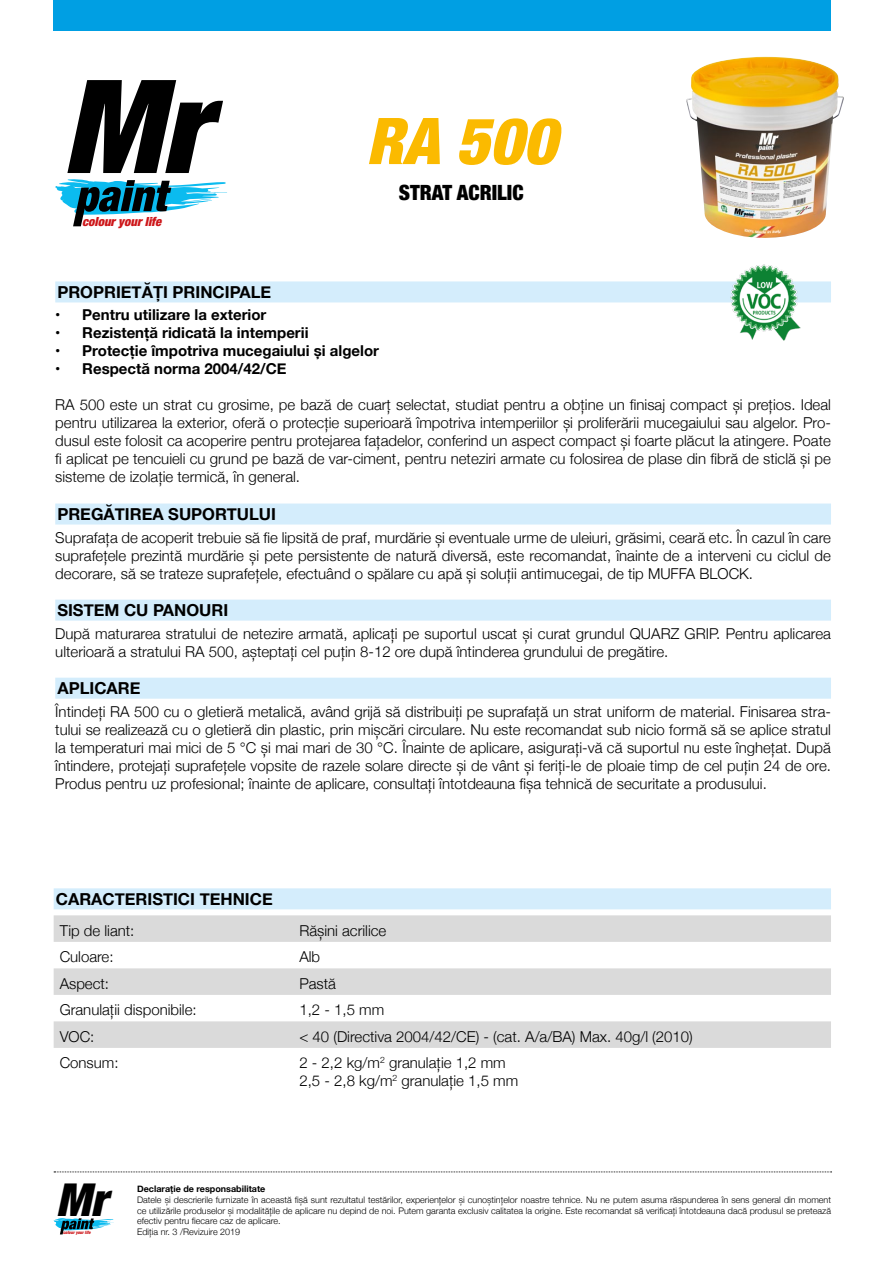
<style>
.page{position:relative;width:893px;height:1263px;background:#fff}
.page>*{position:absolute;margin:0;border:0;box-sizing:border-box;transform-origin:0 0}
.t1{font:italic 900 condensed 130.2px "Helvetica Neue LT Std";color:#000}
.t2{font:italic 900 condensed 64.5px "Helvetica Neue LT Std";color:#fbba00}
.t3{font:italic 900 condensed 45.6px "Helvetica Neue LT Std";color:#000}
.t4{font:900 condensed 21px "Helvetica Neue";color:#000}
.t5{font:700 16.5px "Helvetica Neue";color:#000}
.t6{font:300 15px/18px "Helvetica Neue";color:#000;text-align:justify}
.t7{font:700 15px "Helvetica Neue";color:#000}
.t8{font:italic 900 condensed 12.6px "Helvetica Neue LT Std";color:#cd171a}
.t9{font:300 9px/10.8px "Helvetica Neue";color:#000}
.t10{font:700 9px "Helvetica Neue";color:#000}
.t11{font:italic 900 condensed 4.35px "Helvetica Neue LT Std";color:#cd171a}
</style>
<div class="page">
<div style="left:55px;top:281px;width:776px;height:21px;background:#d4edfc"></div>
<div style="left:55px;top:503px;width:776px;height:21px;background:#d4edfc"></div>
<div style="left:55px;top:600px;width:776px;height:21px;background:#d4edfc"></div>
<div style="left:55px;top:678px;width:776px;height:21px;background:#d4edfc"></div>
<div style="left:54px;top:888px;width:777px;height:21px;background:#d4edfc"></div>
<svg style="left:54px;top:915px;width:777px;height:133px;fill:#dadada"></svg>
<img style="left:730px;top:264px;width:70px;height:77px">
<img style="left:686px;top:57px;width:158px;height:181px">
<svg style="left:55px;top:179px;width:172px;height:47px"></svg>
<svg style="left:54px;top:1218px;width:60px;height:16px"></svg>
<div style="left:54px;top:0;width:777px;height:30px;background:#009fe3"></div>
<svg style="left:54px;top:1171px;width:778px;height:1px"></svg>
<h1 class="t1" style="left:63px;top:46px;width:146px">Mr</h1>
<p class="t8" style="left:82px;top:214px;width:81px">colour your life</p>
<h2 class="t2" style="left:366px;top:101px;width:192px">RA 500</h2>
<h3 class="t4" style="left:399px;top:175px;width:126px">STRAT ACRILIC</h3>
<p class="t5" style="left:57px;top:279px;width:215px">PROPRIETĂȚI PRINCIPALE</p>
<p class="t7" style="left:55px;top:303px;width:213px">• Pentru utilizare la exterior</p>
<p class="t7" style="left:55px;top:321px;width:255px">• Rezistență ridicată la intemperii</p>
<p class="t7" style="left:55px;top:339px;width:325px">• Protecție împotriva mucegaiului și algelor</p>
<p class="t7" style="left:55px;top:357px;width:233px">• Respectă norma 2004/42/CE</p>
<p class="t6" style="left:55px;top:395px;width:777px">RA 500 este un strat cu grosime, pe bază de cuarț selectat, studiat pentru a obține un finisaj compact și prețios. Ideal pentru utilizarea la exterior, oferă o protecție superioară împotriva intemperiilor și proliferării mucegaiului sau algelor. Pro&shy;dusul este folosit ca acoperire pentru protejarea fațadelor, conferind un aspect compact și foarte plăcut la atingere. Poate fi aplicat pe tencuieli cu grund pe bază de var-ciment, pentru neteziri armate cu folosirea de plase din fibră de sticlă și pe sisteme de izolație termică, în general.</p>
<p class="t5" style="left:57px;top:501px;width:220px">PREGĂTIREA SUPORTULUI</p>
<p class="t6" style="left:55px;top:527px;width:777px">Suprafața de acoperit trebuie să fie lipsită de praf, murdărie și eventuale urme de uleiuri, grăsimi, ceară etc. În cazul în care suprafețele prezintă murdărie și pete persistente de natură diversă, este recomandat, înainte de a interveni cu ciclul de decorare, să se trateze suprafețele, efectuând o spălare cu apă și soluții antimucegai, de tip MUFFA BLOCK.</p>
<p class="t5" style="left:57px;top:597px;width:172px">SISTEM CU PANOURI</p>
<p class="t6" style="left:55px;top:623px;width:777px">După maturarea stratului de netezire armată, aplicați pe suportul uscat și curat grundul QUARZ GRIP. Pentru aplicarea ulterioară a stratului RA 500, așteptați cel puțin 8-12 ore după întinderea grundului de pregătire.</p>
<p class="t5" style="left:57px;top:676px;width:85px">APLICARE</p>
<p class="t6" style="left:55px;top:701px;width:777px">Întindeți RA 500 cu o gletieră metalică, având grijă să distribuiți pe suprafață un strat uniform de material. Finisarea stra&shy;tului se realizează cu o gletieră din plastic, prin mișcări circulare. Nu este recomandat sub nicio formă să se aplice stratul la temperaturi mai mici de 5 °C și mai mari de 30 °C. Înainte de aplicare, asigurați-vă că suportul nu este înghețat. După întindere, protejați suprafețele vopsite de razele solare directe și de vânt și feriți-le de ploaie timp de cel puțin 24 de ore.<br>Produs pentru uz profesional; înainte de aplicare, consultați întotdeauna fișa tehnică de securitate a produsului.</p>
<p class="t5" style="left:56px;top:886px;width:218px">CARACTERISTICI TEHNICE</p>
<p class="t6" style="left:60px;top:920px;width:76px">Tip de liant:</p>
<p class="t6" style="left:299px;top:920px;width:88px">Rășini acrilice</p>
<p class="t6" style="left:60px;top:947px;width:55px">Culoare:</p>
<p class="t6" style="left:299px;top:947px;width:22px">Alb</p>
<p class="t6" style="left:60px;top:973px;width:51px">Aspect:</p>
<p class="t6" style="left:299px;top:973px;width:38px">Pastă</p>
<p class="t6" style="left:60px;top:1000px;width:138px">Granulații disponibile:</p>
<p class="t6" style="left:299px;top:1000px;width:86px">1,2 - 1,5 mm</p>
<p class="t6" style="left:60px;top:1026px;width:36px">VOC:</p>
<p class="t6" style="left:299px;top:1026px;width:395px">&lt; 40 (Directiva 2004/42/CE) - (cat. A/a/BA) Max. 40g/l (2010)</p>
<p class="t6" style="left:60px;top:1053px;width:60px">Consum:</p>
<p class="t6" style="left:299px;top:1053px;width:220px">2 - 2,2 kg/m<sup>2</sup> granulație 1,2 mm<br>2,5 - 2,8 kg/m<sup>2</sup> granulație 1,5 mm</p>
<h3 class="t3" style="left:56px;top:1171px;width:52px">Mr</h3>
<p class="t11" style="left:63px;top:1230px;width:29px">colour your life</p>
<p class="t10" style="left:137px;top:1182px;width:130px">Declarație de responsabilitate</p>
<p class="t9" style="left:137px;top:1193px;width:695px">Datele și descrierile furnizate în această fișă sunt rezultatul testărilor, experiențelor și cunoștințelor noastre tehnice. Nu ne putem asuma răspunderea în sens general din moment ce utilizările produselor și modalitățile de aplicare nu depind de noi. Putem garanta exclusiv calitatea la origine. Este recomandat să verificați întotdeauna dacă produsul se pretează efectiv pentru fiecare caz de aplicare.<br>Ediția nr. 3 /Revizuire 2019</p>
</div>
